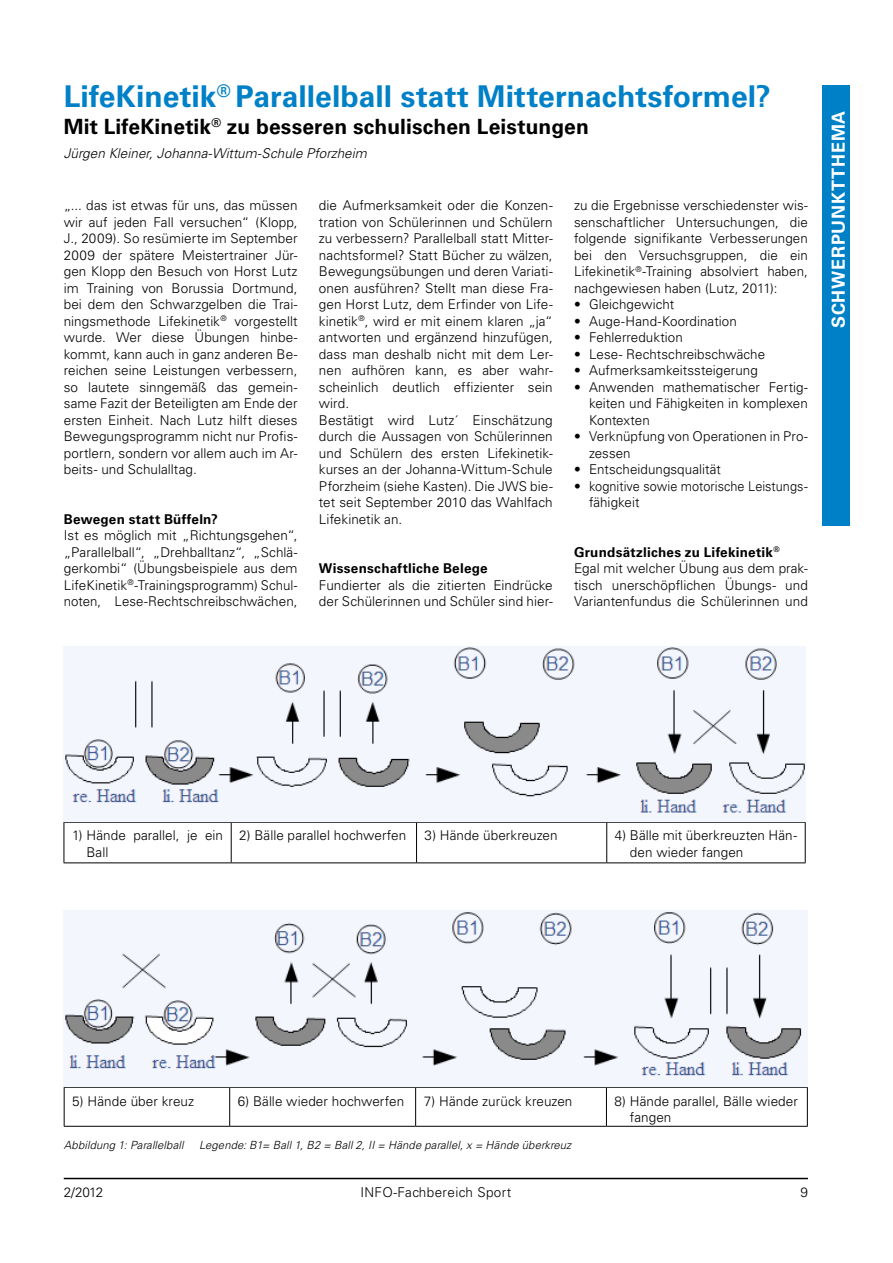
<style>
.page{position:relative;width:893px;height:1263px;background:#fff}
.page>*{position:absolute;margin:0;border:0;box-sizing:border-box;transform-origin:0 0}
.t1{font:700 30px "Univers LT Std";color:#0081c7}
.t2{font:700 21px "Univers LT Std";letter-spacing:.005em;color:#000}
.t3{font:700 18px "Univers LT Std";color:#fff}
.t4{font:300 13.5px/16.5px "Univers LT Std";letter-spacing:.005em;color:#000}
.t5{font:italic 300 13.5px "Univers LT Std";letter-spacing:.005em;color:#000}
.t6{font:700 13.5px "Univers LT Std";letter-spacing:.02em;color:#000}
.t7{font:300 13.5px "Univers LT Std";letter-spacing:.03em;color:#000}
.t8{font:italic 300 11.25px "Univers LT Std";letter-spacing:.01em;color:#000}
.s1{font-weight:700}
</style>
<div class="page">
<hr style="left:64px;top:1178px;width:744px;height:1px;background:#000">
<div style="left:823px;top:85px;width:27px;height:440px;background:#0081c7"></div>
<hr style="left:64px;top:822px;width:167px;height:1px;background:#000">
<hr style="left:64px;top:822px;width:1px;height:40px;background:#000">
<hr style="left:231px;top:822px;width:186px;height:1px;background:#000">
<hr style="left:231px;top:822px;width:1px;height:40px;background:#000">
<hr style="left:417px;top:822px;width:190px;height:1px;background:#000">
<hr style="left:416px;top:822px;width:1px;height:40px;background:#000">
<hr style="left:607px;top:822px;width:199px;height:1px;background:#000">
<hr style="left:606px;top:822px;width:1px;height:40px;background:#000">
<hr style="left:805px;top:822px;width:1px;height:40px;background:#000">
<hr style="left:64px;top:862px;width:167px;height:1px;background:#000">
<hr style="left:231px;top:862px;width:186px;height:1px;background:#000">
<hr style="left:417px;top:862px;width:190px;height:1px;background:#000">
<hr style="left:607px;top:862px;width:199px;height:1px;background:#000">
<hr style="left:64px;top:1087px;width:166px;height:1px;background:#000">
<hr style="left:64px;top:1087px;width:1px;height:39px;background:#000">
<hr style="left:230px;top:1087px;width:186px;height:1px;background:#000">
<hr style="left:229px;top:1087px;width:1px;height:39px;background:#000">
<hr style="left:416px;top:1087px;width:190px;height:1px;background:#000">
<hr style="left:415px;top:1087px;width:1px;height:39px;background:#000">
<hr style="left:606px;top:1087px;width:202px;height:1px;background:#000">
<hr style="left:606px;top:1087px;width:1px;height:39px;background:#000">
<hr style="left:807px;top:1087px;width:1px;height:39px;background:#000">
<hr style="left:64px;top:1126px;width:166px;height:1px;background:#000">
<hr style="left:230px;top:1126px;width:186px;height:1px;background:#000">
<hr style="left:416px;top:1126px;width:190px;height:1px;background:#000">
<hr style="left:606px;top:1126px;width:202px;height:1px;background:#000">
<img style="left:64px;top:910px;width:744px;height:177px">
<img style="left:64px;top:646px;width:742px;height:176px">
<h1 class="t1" style="left:64px;top:79px;width:708px">LifeKinetik<sup>®</sup> Parallelball statt Mitternachtsformel?</h1>
<h2 class="t2" style="left:64px;top:114px;width:527px">Mit LifeKinetik<sup>®</sup> zu besseren schulischen Leistungen</h2>
<p class="t5" style="left:64px;top:145px;width:305px">Jürgen Kleiner, Johanna-Wittum-Schule Pforzheim</p>
<p class="t4" style="left:64px;top:197px;width:235px;text-align:justify">„... das ist etwas für uns, das müssen wir auf jeden Fall versuchen“ (Klopp, J., 2009). So resümierte im September 2009 der spätere Meistertrainer Jür&shy;gen Klopp den Besuch von Horst Lutz im Training von Borussia Dortmund, bei dem den Schwarzgelben die Trai&shy;ningsmethode Lifekinetik<sup>®</sup> vorgestellt wurde. Wer diese Übungen hinbe&shy;kommt, kann auch in ganz anderen Be&shy;reichen seine Leistungen verbessern, so lautete sinngemäß das gemein&shy;same Fazit der Beteiligten am Ende der ersten Einheit. Nach Lutz hilft dieses Bewegungsprogramm nicht nur Profis&shy;portlern, sondern vor allem auch im Ar&shy;beits- und Schulalltag.</p>
<p class="t6" style="left:64px;top:511px;width:156px">Bewegen statt Büffeln?</p>
<p class="t4" style="left:64px;top:527px;width:235px;text-align:justify">Ist es möglich mit „Richtungsgehen“, „Parallelball“, „Drehballtanz“, „Schlä&shy;gerkombi“ (Übungsbeispiele aus dem LifeKinetik<sup>®</sup>-Trainingsprogramm) Schul&shy;noten, Lese-Rechtschreibschwächen,</p>
<p class="t4" style="left:319px;top:197px;width:235px">die Aufmerksamkeit oder die Konzen&shy;tration von Schülerinnen und Schülern zu verbessern? Parallelball statt Mitter&shy;nachtsformel? Statt Bücher zu wälzen, Bewegungsübungen und deren Variati&shy;onen ausführen? Stellt man diese Fra&shy;gen Horst Lutz, dem Erfinder von Life&shy;kinetik<sup>®</sup>, wird er mit einem klaren „ja“ antworten und ergänzend hinzufügen, dass man deshalb nicht mit dem Ler&shy;nen aufhören kann, es aber wahr&shy;scheinlich deutlich effizienter sein wird.<br>Bestätigt wird Lutz´ Einschätzung durch die Aussagen von Schülerinnen und Schülern des ersten Lifekinetik&shy;kurses an der Johanna-Wittum-Schule Pforzheim (siehe Kasten). Die JWS bie&shy;tet seit September 2010 das Wahlfach Lifekinetik an.</p>
<p class="t6" style="left:319px;top:561px;width:170px">Wissenschaftliche Belege</p>
<p class="t4" style="left:319px;top:577px;width:235px">Fundierter als die zitierten Eindrücke der Schülerinnen und Schüler sind hier-</p>
<p class="t4" style="left:574px;top:197px;width:235px;text-align:justify">zu die Ergebnisse verschiedenster wis&shy;senschaftlicher Untersuchungen, die folgende signifikante Verbesserungen bei den Versuchsgruppen, die ein Lifekinetik<sup>®</sup>-Training absolviert haben, nachgewiesen haben (Lutz, 2011):</p>
<p class="t4" style="left:574px;top:296px;width:102px">• Gleichgewicht</p>
<p class="t4" style="left:574px;top:313px;width:164px">• Auge-Hand-Koordination</p>
<p class="t4" style="left:574px;top:329px;width:110px">• Fehlerreduktion</p>
<p class="t4" style="left:574px;top:346px;width:193px">• Lese- Rechtschreibschwäche</p>
<p class="t4" style="left:574px;top:362px;width:185px">• Aufmerksamkeitssteigerung</p>
<p class="t4" style="left:589px;top:379px;width:220px;text-align:justify;text-indent:-15px">• Anwenden mathematischer Fertig&shy;keiten und Fähigkeiten in komplexen Kontexten</p>
<p class="t4" style="left:589px;top:428px;width:220px;text-indent:-15px">• Verknüpfung von Operationen in Pro&shy;zessen</p>
<p class="t4" style="left:574px;top:461px;width:148px">• Entscheidungsqualität</p>
<p class="t4" style="left:589px;top:478px;width:220px;text-indent:-15px">• kognitive sowie motorische Leistungs&shy;fähigkeit</p>
<p class="t4" style="left:574px;top:544px;width:235px"><span class="s1">Grundsätzliches zu Lifekinetik</span><sup>® </sup>Egal mit welcher Übung aus dem prak&shy;tisch unerschöpflichen Übungs- und Variantenfundus die Schülerinnen und</p>
<h3 class="t3" style="left:828px;top:328px;width:218px;rotate:-90deg">schwerpunktthema</h3>
<p class="t4" style="left:86px;top:827px;width:138px;text-indent:-14px">1) Hände parallel, je ein<br>Ball</p>
<p class="t4" style="left:239px;top:827px;width:169px">2) Bälle parallel hochwerfen</p>
<p class="t4" style="left:425px;top:827px;width:134px">3) Hände überkreuzen</p>
<p class="t4" style="left:630px;top:827px;width:169px;text-indent:-15px">4) Bälle mit überkreuzten Hän&shy;den wieder fangen</p>
<p class="t4" style="left:72px;top:1092px;width:123px">5) Hände über kreuz</p>
<p class="t4" style="left:238px;top:1092px;width:168px">6) Bälle wieder hochwerfen</p>
<p class="t4" style="left:424px;top:1092px;width:150px">7) Hände zurück kreuzen</p>
<p class="t4" style="left:630px;top:1092px;width:170px;text-indent:-15px">8) Hände parallel, Bälle wieder fangen</p>
<p class="t8" style="left:64px;top:1138px;width:121px">Abbildung 1: Parallelball</p>
<p class="t8" style="left:199px;top:1138px;width:373px">Legende: B1= Ball 1, B2 = Ball 2, II = Hände parallel, x = Hände überkreuz</p>
<p class="t4" style="left:64px;top:1183px;width:41px">2/2012</p>
<p class="t7" style="left:360px;top:1183px;width:152px">INFO-Fachbereich Sport</p>
<p class="t4" style="left:800px;top:1183px;width:9px">9</p>
</div>
